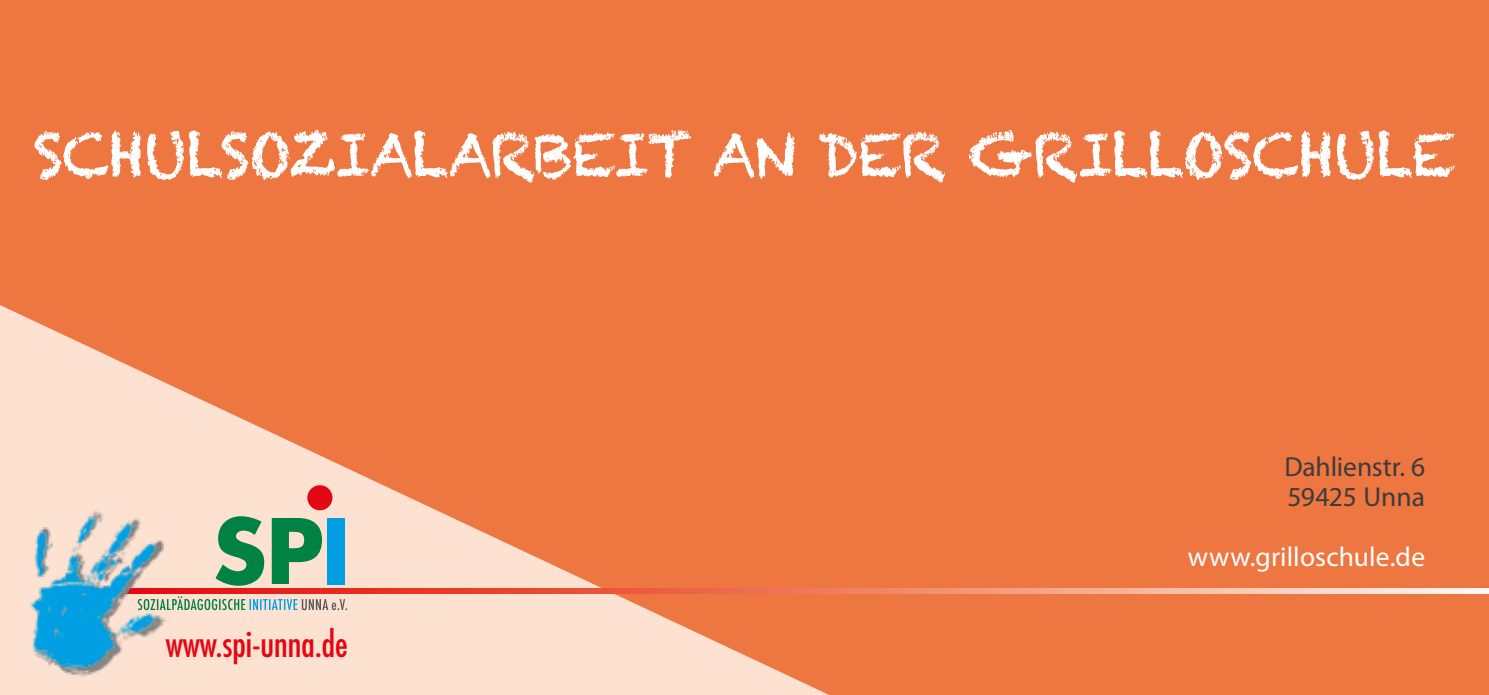
<style>
.page{position:relative;width:1489px;height:695px;background:#fff}
.page>*{position:absolute;margin:0;border:0;box-sizing:border-box;transform-origin:0 0}
.t1{font:700 87.5px "Futura";color:#008244}
.t2{font:59.5px "Chalkduster";letter-spacing:-.03em;color:#fff}
.t3{font:500 condensed 35px "Futura LT Pro";color:#e30613}
.t4{font:27.5px/30px "Myriad Pro";letter-spacing:-.005em;color:#3c3c3b}
.t5{font:27.5px "Myriad Pro";letter-spacing:.005em;color:#fff}
.s1{color:#009fe3}
</style>
<div class="page">
<div style="left:0;top:0;width:1488px;height:694px;background:#ee7641"></div>
<svg style="left:0;top:305px;width:829px;height:389px"></svg>
<svg style="left:170px;top:588px;width:1318px;height:5px;background:#f07f6a"></svg>
<img style="left:28px;top:505px;width:142px;height:172px">
<div style="left:307px;top:485px;width:25px;height:25px;background:#e30613;border-radius:50%"></div>
<svg style="left:138px;top:596px;width:209px;height:14px;background:#b3c3b3"></svg>
<p class="t2" style="left:33px;top:120px;width:1423px">SCHULSOZIALARBEIT AN DER GRILLOSCHULE</p>
<h1 class="t1" style="left:213px;top:490px;width:139px">SP<span class="s1">I</span></h1>
<p class="t3" style="left:166px;top:620px;width:183px">www.spi-unna.de</p>
<p class="t4" style="left:1284px;top:451px;width:142px">Dahlienstr. 6<br>59425 Unna</p>
<p class="t5" style="left:1187px;top:540px;width:239px">www.grilloschule.de</p>
</div>
